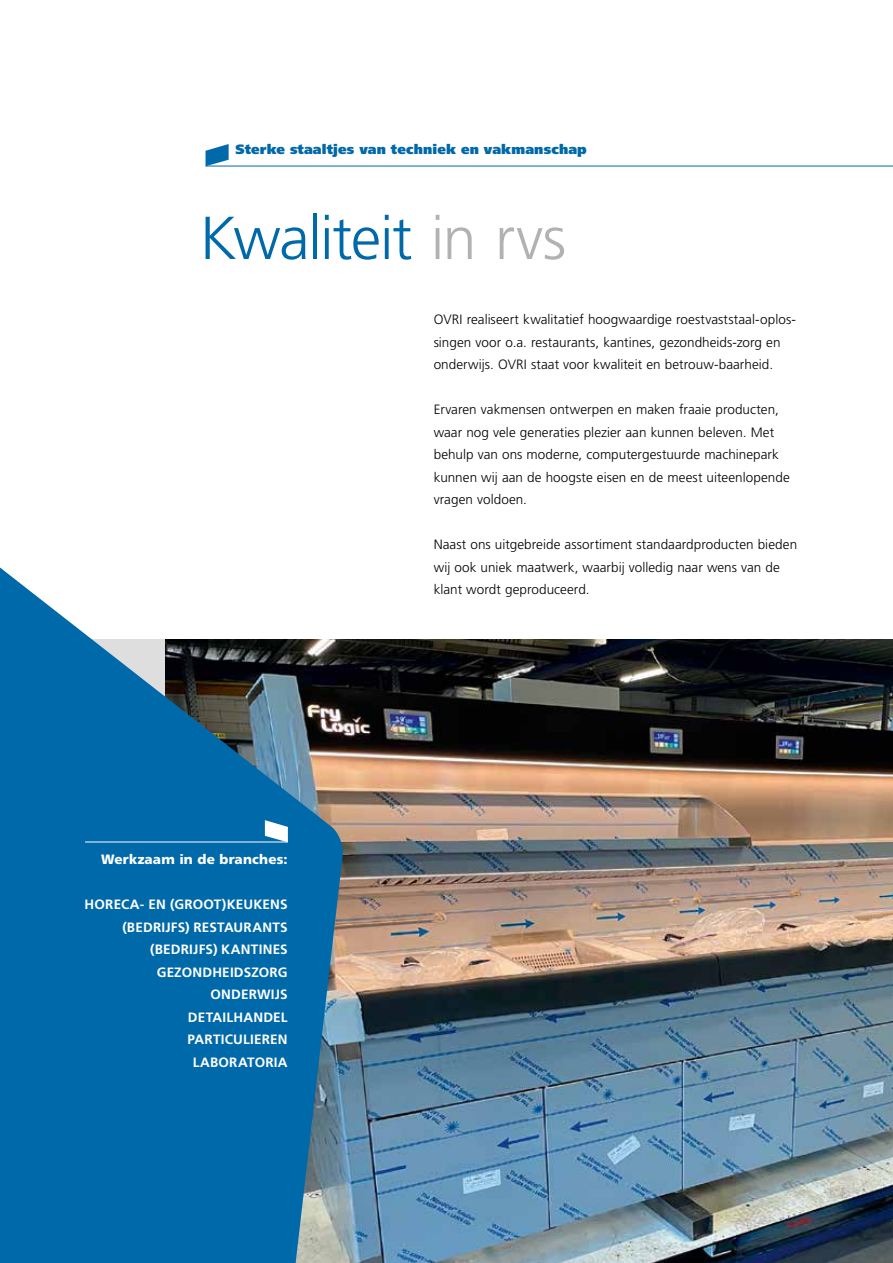
<style>
.page{position:relative;width:893px;height:1263px;background:#fff}
.page>*{position:absolute;margin:0;border:0;box-sizing:border-box;transform-origin:0 0}
.t1{font:300 60.45px "Frutiger";letter-spacing:-.02em;color:#0069a9}
.t2{font:300 13.5px/22.5px "Frutiger";letter-spacing:.005em;color:#000}
.t3{font:700 13.5px/22.5px "Frutiger";letter-spacing:.015em;color:#fff;text-align:right}
.t4{font:900 13.5px "Frutiger";letter-spacing:.01em;color:#0069a9}
.t5{font:900 13.5px "Frutiger";letter-spacing:.01em;color:#fff}
.s1{color:#b3b2b2}
</style>
<div class="page">
<img style="left:359px;top:639px;width:534px;height:624px">
<svg style="left:0;top:567px;width:359px;height:696px;fill:#0069a9"></svg>
<hr style="left:206px;top:166px;width:687px;height:1px;background:#0069a9">
<svg style="left:206px;top:144px;width:23px;height:22px"></svg>
<hr style="left:85px;top:842px;width:203px;height:1px;background:#fff">
<svg style="left:265px;top:820px;width:23px;height:22px"></svg>
<p class="t4" style="left:236px;top:141px;width:353px">Sterke staaltjes van techniek en vakmanschap</p>
<h1 class="t1" style="left:200px;top:204px;width:368px">Kwaliteit <span class="s1">in rvs</span></h1>
<p class="t5" style="left:101px;top:851px;width:188px">Werkzaam in de branches:</p>
<p class="t3" style="left:85px;top:893px;width:205px">HORECA- EN (GROOT)KEUKENS (BEDRIJFS) RESTAURANTS (BEDRIJFS) KANTINES<br>GEZONDHEIDSZORG<br>ONDERWIJS<br>DETAILHANDEL<br>PARTICULIEREN<br>LABORATORIA</p>
<p class="t2" style="left:434px;top:308px;width:364px">OVRI realiseert kwalitatief hoogwaardige roestvaststaal-oplos&shy;singen voor o.a. restaurants, kantines, gezondheids-zorg en onderwijs. OVRI staat voor kwaliteit en betrouw-baarheid.</p>
<p class="t2" style="left:434px;top:398px;width:358px">Ervaren vakmensen ontwerpen en maken fraaie producten, waar nog vele generaties plezier aan kunnen beleven. Met behulp van ons moderne, computergestuurde machinepark kunnen wij aan de hoogste eisen en de meest uiteenlopende vragen voldoen.</p>
<p class="t2" style="left:434px;top:533px;width:365px">Naast ons uitgebreide assortiment standaardproducten bieden wij ook uniek maatwerk, waarbij volledig naar wens van de klant wordt geproduceerd.</p>
</div>
